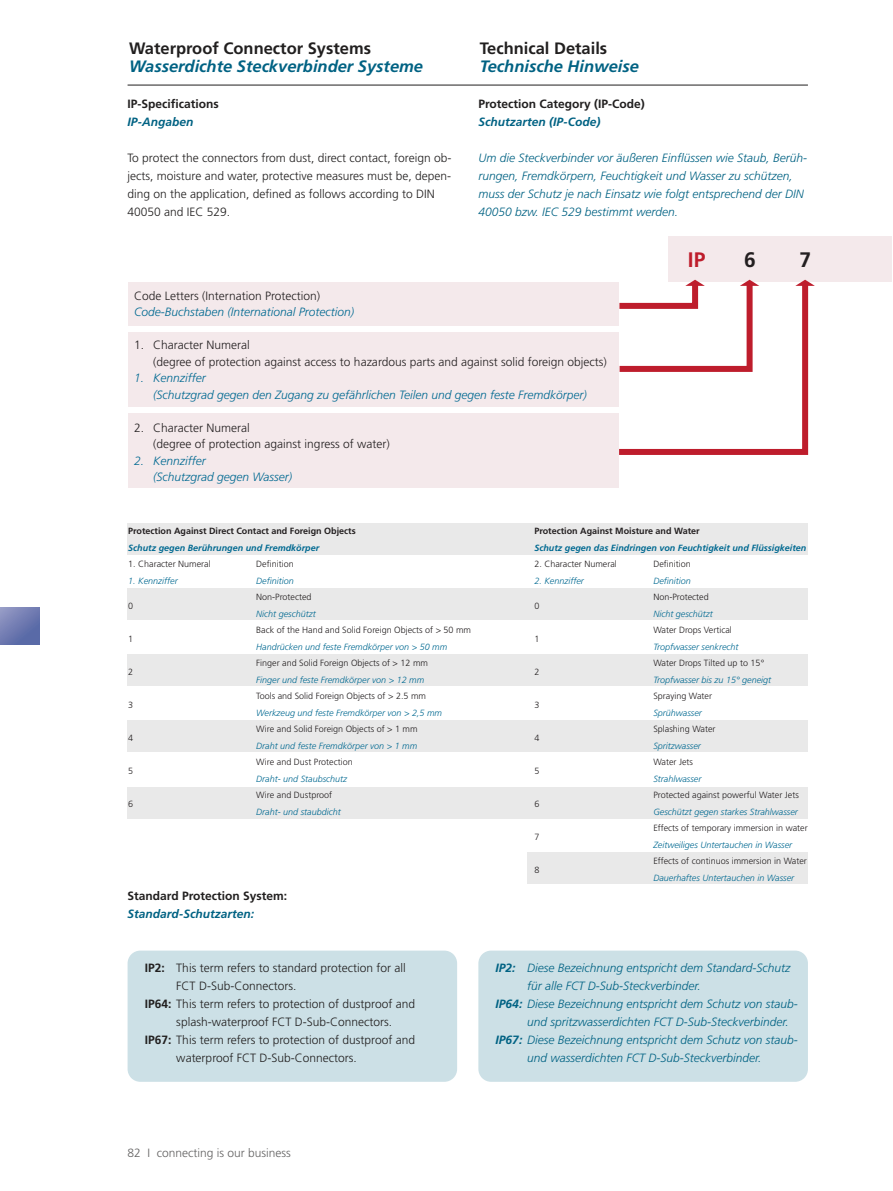
<style>
.page{position:relative;width:893px;height:1191px;background:#fff}
.page>*{position:absolute;margin:0;border:0;box-sizing:border-box;transform-origin:0 0}
.t1{font:700 21px "Frutiger LT Std";color:#be1d2c}
.t2{font:700 21px "Frutiger LT Std";color:#231f20}
.t3{font:italic 700 16.5px "Frutiger LT Std";color:#006283}
.t4{font:700 16.5px "Frutiger LT Std";color:#211f1f}
.t5{font:italic 300 12px/18px "Frutiger LT Std";color:#006283}
.t6{font:300 12px/18px "Frutiger LT Std";color:#211f1f}
.t7{font:300 12px/16.5px "Frutiger LT Std";color:#231f20}
.t8{font:italic 300 12px/16.5px "Frutiger LT Std";color:#006991}
.t9{font:700 12px "Frutiger LT Std";color:#211f1f}
.t10{font:italic 700 12px "Frutiger LT Std";color:#006283}
.t11{font:300 12px "Frutiger LT Std";color:#636262}
.t12{font:300 9px "Frutiger LT Std";color:#231f20}
.t13{font:italic 300 9px "Frutiger LT Std";color:#006991}
.t14{font:italic 700 9px "Frutiger LT Std";color:#006991}
.t15{font:700 9px "Frutiger LT Std";color:#231f20}
.s1{font-weight:700}
</style>
<div class="page">
<div style="left:128px;top:282px;width:490px;height:43px;background:#f4e9eb"></div>
<div style="left:128px;top:332px;width:490px;height:74px;background:#f4e9eb"></div>
<div style="left:128px;top:414px;width:490px;height:74px;background:#f4e9eb"></div>
<div style="left:668px;top:236px;width:224px;height:45px;background:#f4e9eb"></div>
<div style="left:128px;top:523px;width:680px;height:32px;background:#e9e9e9"></div>
<div style="left:128px;top:589px;width:680px;height:31px;background:#e9e9e9"></div>
<div style="left:128px;top:654px;width:680px;height:31px;background:#e9e9e9"></div>
<div style="left:128px;top:720px;width:680px;height:31px;background:#e9e9e9"></div>
<div style="left:128px;top:787px;width:680px;height:31px;background:#e9e9e9"></div>
<div style="left:527px;top:852px;width:281px;height:31px;background:#e9e9e9"></div>
<hr style="left:128px;top:85px;width:680px;height:1px;background:#211f1f">
<svg style="left:0;top:608px;width:39px;height:36px"></svg>
<div style="left:128px;top:950px;width:329px;height:131px;background:#cce0e6"></div>
<div style="left:478px;top:950px;width:330px;height:131px;background:#cce0e6"></div>
<svg style="left:613px;top:279px;width:202px;height:179px"></svg>
<h2 class="t4" style="left:129px;top:41px;width:244px">Waterproof Connector Systems</h2>
<h2 class="t3" style="left:129px;top:58px;width:296px">Wasserdichte Steckverbinder Systeme</h2>
<h3 class="t9" style="left:128px;top:99px;width:93px">IP-Specifications</h3>
<h3 class="t10" style="left:128px;top:115px;width:68px">IP-Angaben</h3>
<h3 class="t6" style="left:128px;top:150px;width:325px">To protect the connectors from dust, direct contact, foreign ob&shy;jects, moisture and water, protective measures must be, depen&shy;ding on the application, defined as follows according to DIN 40050 and IEC 529.</h3>
<h2 class="t4" style="left:480px;top:41px;width:129px">Technical Details</h2>
<h2 class="t3" style="left:480px;top:58px;width:161px">Technische Hinweise</h2>
<h3 class="t9" style="left:478px;top:99px;width:168px">Protection Category (IP-Code)</h3>
<h3 class="t10" style="left:478px;top:115px;width:124px">Schutzarten (IP-Code)</h3>
<h3 class="t5" style="left:478px;top:150px;width:330px">Um die Steckverbinder vor äußeren Einflüssen wie Staub, Berüh&shy;rungen, Fremdkörpern, Feuchtigkeit und Wasser zu schützen, muss der Schutz je nach Einsatz wie folgt entsprechend der DIN 40050 bzw. IEC 529 bestimmt werden.</h3>
<h1 class="t1" style="left:688px;top:251px;width:19px">IP</h1>
<h1 class="t2" style="left:744px;top:251px;width:13px">6</h1>
<h1 class="t2" style="left:800px;top:251px;width:13px">7</h1>
<h3 class="t7" style="left:134px;top:288px;width:188px">Code Letters (Internation Protection)</h3>
<h3 class="t8" style="left:134px;top:304px;width:222px">Code-Buchstaben (International Protection)</h3>
<h3 class="t7" style="left:153px;top:337px;width:455px;text-indent:-19px">1. Character Numeral<br>(degree of protection against access to hazardous parts and against solid foreign objects)</h3>
<h3 class="t8" style="left:153px;top:370px;width:435px;text-indent:-19px">1. Kennziffer<br>(Schutzgrad gegen den Zugang zu gefährlichen Teilen und gegen feste Fremdkörper)</h3>
<h3 class="t7" style="left:153px;top:420px;width:238px;text-indent:-19px">2. Character Numeral<br>(degree of protection against ingress of water)</h3>
<h3 class="t8" style="left:153px;top:453px;width:141px;text-indent:-19px">2. Kennziffer<br>(Schutzgrad gegen Wasser)</h3>
<p class="t15" style="left:128px;top:527px;width:229px">Protection Against Direct Contact and Foreign Objects</p>
<p class="t14" style="left:128px;top:544px;width:193px">Schutz gegen Berührungen und Fremdkörper</p>
<p class="t12" style="left:128px;top:560px;width:84px">1. Character Numeral</p>
<p class="t12" style="left:256px;top:560px;width:39px">Definition</p>
<p class="t13" style="left:128px;top:577px;width:51px">1. Kennziffer</p>
<p class="t13" style="left:256px;top:577px;width:39px">Definition</p>
<p class="t12" style="left:128px;top:602px;width:7px">0</p>
<p class="t12" style="left:256px;top:593px;width:57px">Non-Protected</p>
<p class="t13" style="left:256px;top:610px;width:61px">Nicht geschützt</p>
<p class="t15" style="left:534px;top:527px;width:167px">Protection Against Moisture and Water</p>
<p class="t14" style="left:534px;top:544px;width:274px">Schutz gegen das Eindringen von Feuchtigkeit und Flüssigkeiten</p>
<p class="t12" style="left:534px;top:560px;width:84px">2. Character Numeral</p>
<p class="t12" style="left:653px;top:560px;width:39px">Definition</p>
<p class="t13" style="left:534px;top:577px;width:51px">2. Kennziffer</p>
<p class="t13" style="left:653px;top:577px;width:39px">Definition</p>
<p class="t12" style="left:534px;top:602px;width:7px">0</p>
<p class="t12" style="left:653px;top:593px;width:57px">Non-Protected</p>
<p class="t13" style="left:653px;top:610px;width:61px">Nicht geschützt</p>
<p class="t12" style="left:128px;top:635px;width:7px">1</p>
<p class="t12" style="left:256px;top:626px;width:216px">Back of the Hand and Solid Foreign Objects of &gt; 50 mm</p>
<p class="t13" style="left:256px;top:643px;width:192px">Handrücken und feste Fremdkörper von &gt; 50 mm</p>
<p class="t12" style="left:534px;top:635px;width:7px">1</p>
<p class="t12" style="left:653px;top:626px;width:80px">Water Drops Vertical</p>
<p class="t13" style="left:653px;top:643px;width:87px">Tropfwasser senkrecht</p>
<p class="t12" style="left:128px;top:668px;width:7px">2</p>
<p class="t12" style="left:256px;top:659px;width:173px">Finger and Solid Foreign Objects of &gt; 12 mm</p>
<p class="t13" style="left:256px;top:676px;width:169px">Finger und feste Fremdkörper von &gt; 12 mm</p>
<p class="t12" style="left:534px;top:668px;width:7px">2</p>
<p class="t12" style="left:653px;top:659px;width:112px">Water Drops Tilted up to 15°</p>
<p class="t13" style="left:653px;top:676px;width:119px">Tropfwasser bis zu 15° geneigt</p>
<p class="t12" style="left:128px;top:701px;width:7px">3</p>
<p class="t12" style="left:256px;top:692px;width:171px">Tools and Solid Foreign Objects of &gt; 2.5 mm</p>
<p class="t13" style="left:256px;top:709px;width:187px">Werkzeug und feste Fremdkörper von &gt; 2,5 mm</p>
<p class="t12" style="left:534px;top:701px;width:7px">3</p>
<p class="t12" style="left:653px;top:692px;width:60px">Spraying Water</p>
<p class="t13" style="left:653px;top:709px;width:50px">Sprühwasser</p>
<p class="t12" style="left:128px;top:734px;width:7px">4</p>
<p class="t12" style="left:256px;top:725px;width:163px">Wire and Solid Foreign Objects of &gt; 1 mm</p>
<p class="t13" style="left:256px;top:742px;width:162px">Draht und feste Fremdkörper von &gt; 1 mm</p>
<p class="t12" style="left:534px;top:734px;width:7px">4</p>
<p class="t12" style="left:653px;top:725px;width:64px">Splashing Water</p>
<p class="t13" style="left:653px;top:742px;width:49px">Spritzwasser</p>
<p class="t12" style="left:128px;top:767px;width:7px">5</p>
<p class="t12" style="left:256px;top:758px;width:98px">Wire and Dust Protection</p>
<p class="t13" style="left:256px;top:775px;width:93px">Draht- und Staubschutz</p>
<p class="t12" style="left:534px;top:767px;width:7px">5</p>
<p class="t12" style="left:653px;top:758px;width:41px">Water Jets</p>
<p class="t13" style="left:653px;top:775px;width:49px">Strahlwasser</p>
<p class="t12" style="left:128px;top:800px;width:7px">6</p>
<p class="t12" style="left:256px;top:791px;width:77px">Wire and Dustproof</p>
<p class="t13" style="left:256px;top:808px;width:86px">Draht- und staubdicht</p>
<p class="t12" style="left:534px;top:800px;width:7px">6</p>
<p class="t12" style="left:653px;top:791px;width:147px">Protected against powerful Water Jets</p>
<p class="t13" style="left:653px;top:808px;width:146px">Geschützt gegen starkes Strahlwasser</p>
<p class="t12" style="left:534px;top:833px;width:7px">7</p>
<p class="t12" style="left:653px;top:824px;width:156px">Effects of temporary immersion in water</p>
<p class="t13" style="left:653px;top:841px;width:140px">Zeitweiliges Untertauchen in Wasser</p>
<p class="t12" style="left:534px;top:866px;width:7px">8</p>
<p class="t12" style="left:653px;top:857px;width:155px">Effects of continuos immersion in Water</p>
<p class="t13" style="left:653px;top:874px;width:142px">Dauerhaftes Untertauchen in Wasser</p>
<h3 class="t9" style="left:128px;top:891px;width:161px">Standard Protection System:</h3>
<h3 class="t10" style="left:128px;top:907px;width:128px">Standard-Schutzarten:</h3>
<h3 class="t6" style="left:145px;top:960px;width:262px"><span class="s1">IP2:</span> This term refers to standard protection for all</h3>
<h3 class="t6" style="left:176px;top:978px;width:122px">FCT D-Sub-Connectors.</h3>
<h3 class="t6" style="left:145px;top:996px;width:272px"><span class="s1">IP64:</span> This term refers to protection of dustproof and</h3>
<h3 class="t6" style="left:176px;top:1014px;width:217px">splash-waterproof FCT D-Sub-Connectors.</h3>
<h3 class="t6" style="left:145px;top:1032px;width:272px"><span class="s1">IP67:</span> This term refers to protection of dustproof and</h3>
<h3 class="t6" style="left:176px;top:1050px;width:182px">waterproof FCT D-Sub-Connectors.</h3>
<h3 class="t5" style="left:496px;top:960px;width:296px"><span class="s1">IP2:</span> Diese Bezeichnung entspricht dem Standard-Schutz</h3>
<h3 class="t5" style="left:527px;top:978px;width:175px">für alle FCT D-Sub-Steckverbinder.</h3>
<h3 class="t5" style="left:496px;top:996px;width:304px"><span class="s1">IP64:</span> Diese Bezeichnung entspricht dem Schutz von staub-</h3>
<h3 class="t5" style="left:527px;top:1014px;width:263px">und spritzwasserdichten FCT D-Sub-Steckverbinder.</h3>
<h3 class="t5" style="left:496px;top:1032px;width:304px"><span class="s1">IP67:</span> Diese Bezeichnung entspricht dem Schutz von staub-</h3>
<h3 class="t5" style="left:527px;top:1050px;width:236px">und wasserdichten FCT D-Sub-Steckverbinder.</h3>
<h3 class="t11" style="left:128px;top:1148px;width:165px">82 I connecting is our business</h3>
</div>
